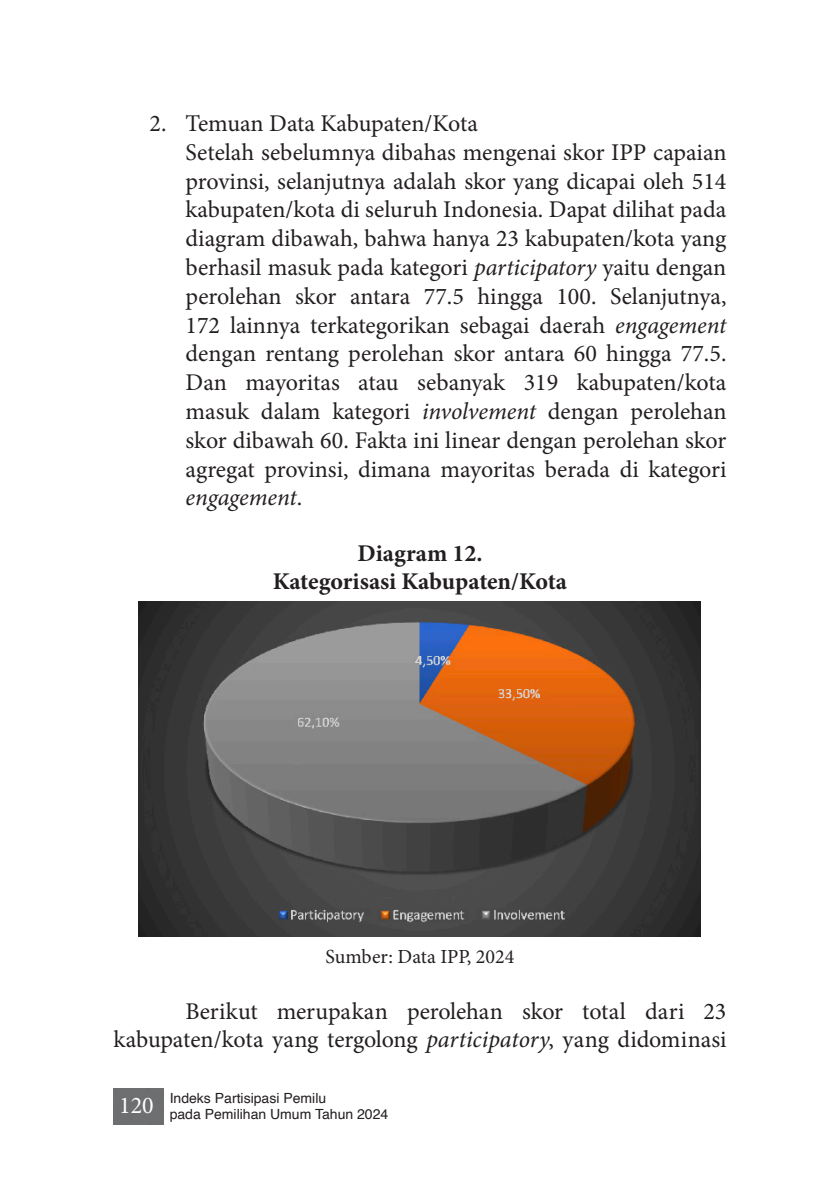
<style>
.page{position:relative;width:840px;height:1191px;background:#fff}
.page>*{position:absolute;margin:0;border:0;box-sizing:border-box;transform-origin:0 0}
.Paragraph_Style_sub_sub_sub{font:24px/28.8px "Minion Pro";letter-spacing:-.005em;color:#231f20;text-align:justify}
.Paragraph_Style_Isi{font:24px/28px "Minion Pro";letter-spacing:-.005em;color:#231f20;text-align:right}
.Paragraph_Style_diagram{font:700 24px "Minion Pro";letter-spacing:-.005em;color:#231f20}
.Paragraph_Style_head_sub_sub_sub{font:24px "Minion Pro";letter-spacing:-.01em;color:#231f20}
.t1{font:24px "Minion Pro";color:#fff}
.Paragraph_Style_sumber{font:20px "Minion Pro";color:#231f20}
.t2{font:14px/16px "Helvetica";color:#231f20}
.s1{font-style:italic}
</style>
<div class="page">
<div style="left:113px;top:1089px;width:51px;height:36px;background:#6c6e70"></div>
<img style="left:139px;top:602px;width:561px;height:334px">
<p class="Paragraph_Style_head_sub_sub_sub" style="left:149px;top:107px;width:330px">2. Temuan Data Kabupaten/Kota</p>
<p class="Paragraph_Style_sub_sub_sub" style="left:185px;top:138px;width:542px">Setelah sebelumnya dibahas mengenai skor IPP capaian provinsi, selanjutnya adalah skor yang dicapai oleh 514 kabupaten/kota di seluruh Indonesia. Dapat dilihat pada diagram dibawah, bahwa hanya 23 kabupaten/kota yang berhasil masuk pada kategori <span class="s1">participatory</span> yaitu dengan perolehan skor antara 77.5 hingga 100. Selanjutnya, 172 lainnya terkategorikan sebagai daerah <span class="s1">engagement </span>dengan rentang perolehan skor antara 60 hingga 77.5.<br>Dan mayoritas atau sebanyak 319 kabupaten/kota masuk dalam kategori <span class="s1">involvement</span> dengan perolehan skor dibawah 60. Fakta ini linear dengan perolehan skor agregat provinsi, dimana mayoritas berada di kategori <span class="s1">engagement</span>.</p>
<p class="Paragraph_Style_diagram" style="left:357px;top:537px;width:127px">Diagram 12.</p>
<p class="Paragraph_Style_diagram" style="left:273px;top:565px;width:296px">Kategorisasi Kabupaten/Kota</p>
<p class="Paragraph_Style_sumber" style="left:325px;top:943px;width:190px">Sumber: Data IPP, 2024</p>
<p class="Paragraph_Style_Isi" style="left:113px;top:997px;width:614px">Berikut merupakan perolehan skor total dari 23 kabupaten/kota yang tergolong <span class="s1">participatory</span>, yang didominasi</p>
<p class="t1" style="left:119px;top:1089px;width:36px">120</p>
<p class="t2" style="left:170px;top:1090px;width:220px">Indeks Partisipasi Pemilu<br>pada Pemilihan Umum Tahun 2024</p>
</div>
